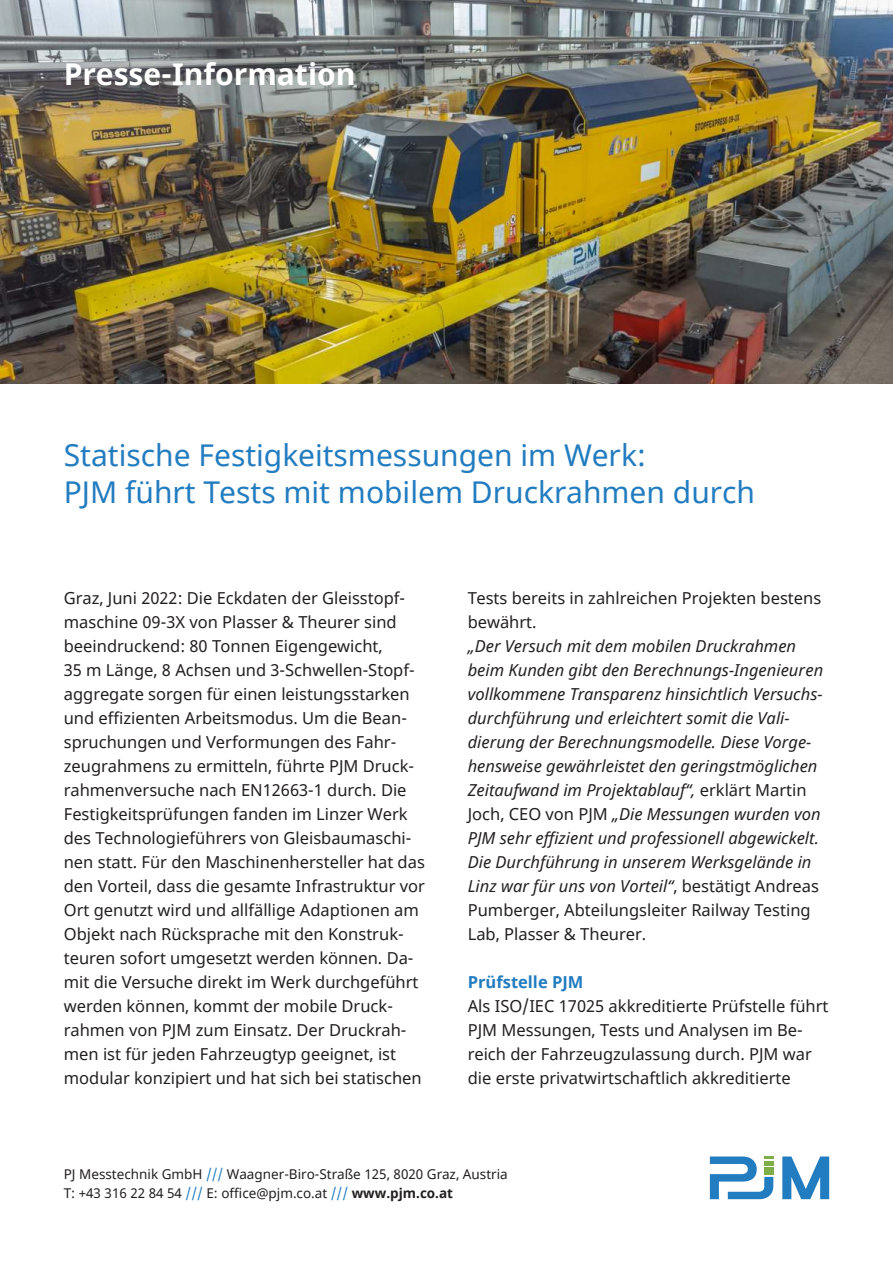
<style>
.page{position:relative;width:893px;height:1263px;background:#fff}
.page>*{position:absolute;margin:0;border:0;box-sizing:border-box;transform-origin:0 0}
.t1{font:30px/37.5px "Noto Sans";color:#227cc0}
.t2{font:700 30px "Noto Sans";color:#fff}
.t3{font:16.5px/24px "Noto Sans";color:#221f1f}
.t4{font:italic 16.5px/24px "Noto Sans";color:#221f1f}
.t5{font:700 16.5px "Noto Sans";color:#227cc0}
.t6{font:13.5px/19.5px "Noto Sans";color:#221f1f}
.s1{font-style:normal}
.s2{color:#227cc0}
.s3{font-weight:700}
</style>
<div class="page">
<img style="left:0;top:0;width:893px;height:383px">
<svg style="left:710px;top:1156px;width:63px;height:43px"></svg>
<svg style="left:782px;top:1156px;width:47px;height:43px"></svg>
<h1 class="t2" style="left:64px;top:62px;width:293px">Presse-Information</h1>
<h1 class="t1" style="left:64px;top:438px;width:693px">Statische Festigkeitsmessungen im Werk:<br>PJM führt Tests mit mobilem Druckrahmen durch</h1>
<p class="t3" style="left:64px;top:586px;width:363px">Graz, Juni 2022: Die Eckdaten der Gleisstopf&shy;maschine 09-3X von Plasser &amp; Theurer sind beeindruckend: 80 Tonnen Eigengewicht,<br>35 m Länge, 8 Achsen und 3-Schwellen-Stopf&shy;aggregate sorgen für einen leistungsstarken und effizienten Arbeitsmodus. Um die Bean&shy;spruchungen und Verformungen des Fahr&shy;zeugrahmens zu ermitteln, führte PJM Druck&shy;rahmenversuche nach EN12663-1 durch. Die Festigkeitsprüfungen fanden im Linzer Werk des Technologieführers von Gleisbaumaschi&shy;nen statt. Für den Maschinenhersteller hat das den Vorteil, dass die gesamte Infrastruktur vor Ort genutzt wird und allfällige Adaptionen am Objekt nach Rücksprache mit den Konstruk&shy;teuren sofort umgesetzt werden können. Da&shy;mit die Versuche direkt im Werk durchgeführt werden können, kommt der mobile Druck&shy;rahmen von PJM zum Einsatz. Der Druckrah&shy;men ist für jeden Fahrzeugtyp geeignet, ist modular konzipiert und hat sich bei statischen</p>
<p class="t3" style="left:468px;top:586px;width:355px">Tests bereits in zahlreichen Projekten bestens bewährt.</p>
<p class="t4" style="left:468px;top:635px;width:357px">„Der Versuch mit dem mobilen Druckrahmen beim Kunden gibt den Berechnungs-Ingenieuren vollkommene Transparenz hinsichtlich Versuchs&shy;durchführung und erleichtert somit die Vali&shy;dierung der Berechnungsmodelle. Diese Vorge&shy;hensweise gewährleistet den geringstmöglichen Zeitaufwand im Projektablauf“, <span class="s1">erklärt Martin Joch, CEO von PJM</span> „Die Messungen wurden von PJM sehr effizient und professionell abgewickelt.<br>Die Durchführung in unserem Werksgelände in Linz war für uns von Vorteil“<span class="s1">, bestätigt Andreas Pumberger, Abteilungsleiter Railway Testing Lab, Plasser &amp; Theurer.</span></p>
<p class="t5" style="left:468px;top:975px;width:117px">Prüfstelle PJM</p>
<p class="t3" style="left:468px;top:994px;width:362px">Als ISO/IEC 17025 akkreditierte Prüfstelle führt PJM Messungen, Tests und Analysen im Be&shy;reich der Fahrzeugzulassung durch. PJM war die erste privatwirtschaftlich akkreditierte</p>
<p class="t6" style="left:64px;top:1165px;width:446px">PJ Messtechnik GmbH <span class="s2">///</span> Waagner-Biro-Straße 125, 8020 Graz, Austria<br>T: +43 316 22 84 54 <span class="s2">///</span> E: office@pjm.co.at <span class="s2">///</span> <span class="s3">www.pjm.co.at</span></p>
</div>
